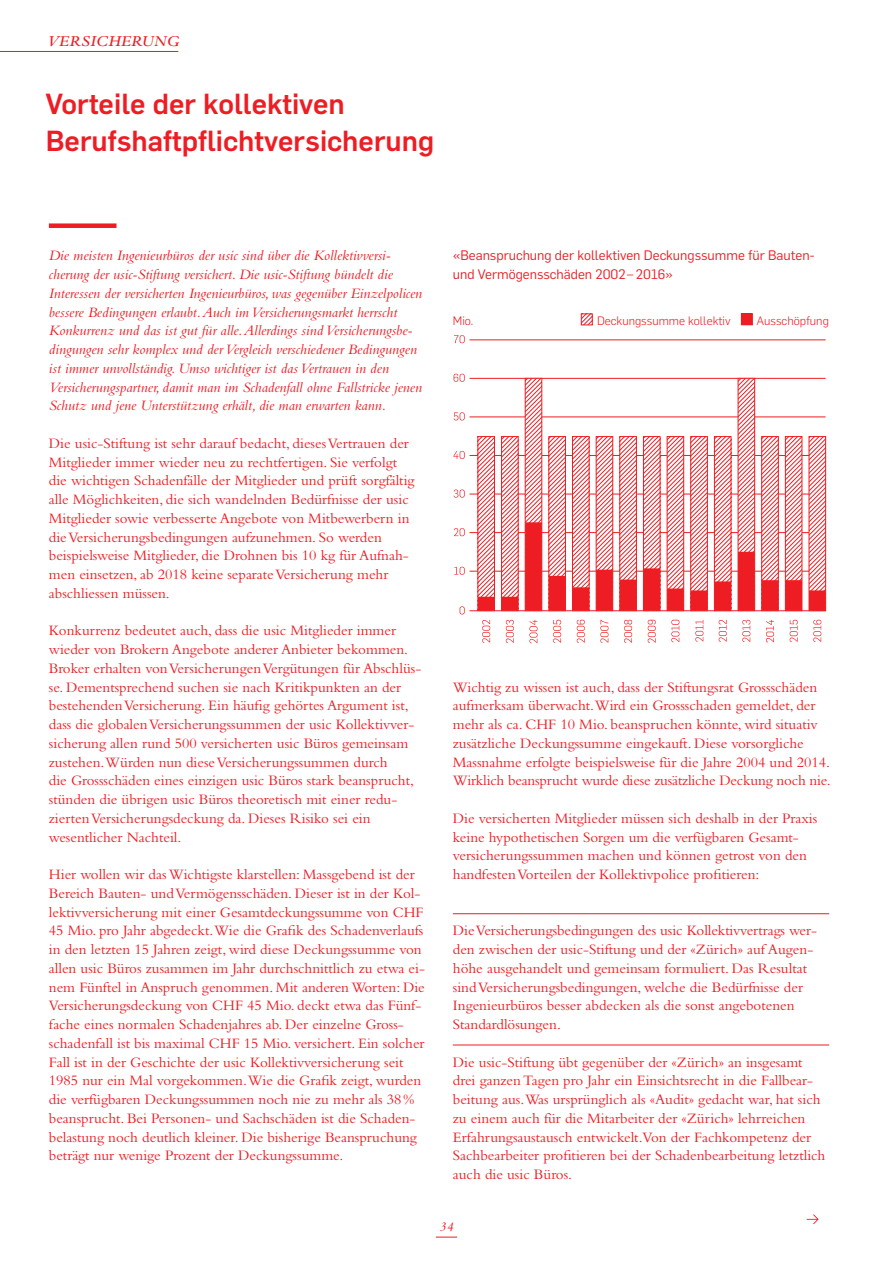
<style>
.page{position:relative;width:893px;height:1263px;background:#fff}
.page>*{position:absolute;margin:0;border:0;box-sizing:border-box;transform-origin:0 0}
.t1{font:500 28.5px/37.5px "Flama";color:#ee1d23}
.t2{font:italic 600 15.75px "Bembo";letter-spacing:.025em;color:#ee1d23}
.t3{font:15px/18.8px "Bembo";color:#ee1d23}
.t4{font:italic 15px/18.8px "Bembo";color:#ee1d23}
.t5{font:13.5px/18.8px "Flama";color:#ee1d23}
.t6{font:italic 13.5px "Bembo";color:#ee1d23}
.t7{font:300 12px "Flama";color:#ee1d23}
</style>
<div class="page">
<div style="left:49px;top:223px;width:68px;height:5px;background:#ee1d23"></div>
<hr style="left:453px;top:913px;width:376px;height:1px;background:#ee1d23">
<hr style="left:453px;top:1044px;width:376px;height:1px;background:#ee1d23">
<svg style="left:807px;top:1214px;width:12px;height:10px"></svg>
<hr style="left:0;top:51px;width:178px;height:1px;background:#ee1d23">
<svg style="left:583px;top:315px;width:8px;height:8px"></svg>
<div style="left:581px;top:313px;width:12px;height:12px;border:1px solid #ee1d23"></div>
<div style="left:741px;top:314px;width:11px;height:11px;background:#ee1d23"></div>
<div style="left:741px;top:313px;width:12px;height:12px;border:1px solid #ee1d23"></div>
<svg style="left:453px;top:335px;width:373px;height:308px"></svg>
<svg style="left:436px;top:1236px;width:21px;height:1px"></svg>
<p class="t2" style="left:48px;top:31px;width:133px">VERSICHERUNG</p>
<h1 class="t1" style="left:46px;top:83px;width:390px">Vorteile der kollektiven<br>Berufshaftpflichtversicherung</h1>
<p class="t4" style="left:49px;top:246px;width:375px">Die meisten Ingenieurbüros der usic sind über die Kollektivversi&shy;cherung der usic-Stiftung versichert. Die usic-Stiftung bündelt die Interessen der versicherten Ingenieurbüros, was gegenüber Einzelpolicen bessere Bedingungen erlaubt.Auch imVersicherungsmarkt herrscht Konkurrenz und das ist gut für alle.Allerdings sindVersicherungsbe&shy;dingungen sehr komplex und derVergleich verschiedener Bedingungen ist immer unvollständig. Umso wichtiger ist dasVertrauen in den Versicherungspartner, damit man im Schadenfall ohne Fallstricke jenen Schutz und jene Unterstützung erhält, die man erwarten kann.</p>
<p class="t3" style="left:49px;top:433px;width:367px">Die usic-Stiftung ist sehr darauf bedacht, diesesVertrauen der Mitglieder immer wieder neu zu rechtfertigen. Sie verfolgt die wichtigen Schadenfälle der Mitglieder und prüft sorgfältig alle Möglichkeiten, die sich wandelnden Bedürfnisse der usic Mitglieder sowie verbesserte Angebote von Mitbewerbern in dieVersicherungsbedingungen aufzunehmen. So werden beispielsweise Mitglieder, die Drohnen bis 10 kg für Aufnah&shy;men einsetzen, ab 2018 keine separateVersicherung mehr abschliessen müssen.</p>
<p class="t3" style="left:49px;top:621px;width:374px">Konkurrenz bedeutet auch, dass die usic Mitglieder immer wieder von Brokern Angebote anderer Anbieter bekommen.<br>Broker erhalten vonVersicherungenVergütungen für Abschlüs&shy;se. Dementsprechend suchen sie nach Kritikpunkten an der bestehendenVersicherung. Ein häufig gehörtes Argument ist, dass die globalenVersicherungssummen der usic Kollektivver&shy;sicherung allen rund 500 versicherten usic Büros gemeinsam zustehen.Würden nun dieseVersicherungssummen durch<br>die Grossschäden eines einzigen usic Büros stark beansprucht, stünden die übrigen usic Büros theoretisch mit einer redu&shy;ziertenVersicherungsdeckung da. Dieses Risiko sei ein wesentlicher Nachteil.</p>
<p class="t3" style="left:49px;top:864px;width:378px">Hier wollen wir dasWichtigste klarstellen: Massgebend ist der Bereich Bauten- undVermögensschäden. Dieser ist in der Kol&shy;lektivversicherung mit einer Gesamtdeckungssumme von CHF 45 Mio. pro Jahr abgedeckt.Wie die Grafik des Schadenverlaufs in den letzten 15 Jahren zeigt, wird diese Deckungssumme von allen usic Büros zusammen im Jahr durchschnittlich zu etwa ei&shy;nem Fünftel in Anspruch genommen. Mit anderenWorten: Die Versicherungsdeckung von CHF 45 Mio. deckt etwa das Fünf&shy;fache eines normalen Schadenjahres ab. Der einzelne Gross&shy;schadenfall ist bis maximal CHF 15 Mio. versichert. Ein solcher Fall ist in der Geschichte der usic Kollektivversicherung seit 1985 nur ein Mal vorgekommen.Wie die Grafik zeigt, wurden die verfügbaren Deckungssummen noch nie zu mehr als 38 % beansprucht. Bei Personen- und Sachschäden ist die Schaden&shy;belastung noch deutlich kleiner. Die bisherige Beanspruchung beträgt nur wenige Prozent der Deckungssumme.</p>
<p class="t5" style="left:453px;top:245px;width:363px">«Beanspruchung der kollektiven Deckungssumme für Bauten&shy;und Vermögensschäden 2002– 2016»</p>
<p class="t7" style="left:453px;top:314px;width:22px">Mio.</p>
<p class="t7" style="left:597px;top:314px;width:135px">Deckungssumme kollektiv</p>
<p class="t7" style="left:756px;top:314px;width:74px">Ausschöpfung</p>
<p class="t3" style="left:453px;top:677px;width:379px">Wichtig zu wissen ist auch, dass der Stiftungsrat Grossschäden aufmerksam überwacht.Wird ein Grossschaden gemeldet, der mehr als ca. CHF 10 Mio. beanspruchen könnte, wird situativ zusätzliche Deckungssumme eingekauft. Diese vorsorgliche Massnahme erfolgte beispielsweise für die Jahre 2004 und 2014.<br>Wirklich beansprucht wurde diese zusätzliche Deckung noch nie.</p>
<p class="t3" style="left:453px;top:808px;width:366px">Die versicherten Mitglieder müssen sich deshalb in der Praxis keine hypothetischen Sorgen um die verfügbaren Gesamt&shy;versicherungssummen machen und können getrost von den handfestenVorteilen der Kollektivpolice profitieren:</p>
<p class="t3" style="left:453px;top:921px;width:366px">DieVersicherungsbedingungen des usic Kollektivvertrags wer&shy;den zwischen der usic-Stiftung und der «Zürich» auf Augen&shy;höhe ausgehandelt und gemeinsam formuliert. Das Resultat sindVersicherungsbedingungen, welche die Bedürfnisse der Ingenieurbüros besser abdecken als die sonst angebotenen Standardlösungen.</p>
<p class="t3" style="left:453px;top:1052px;width:374px">Die usic-Stiftung übt gegenüber der «Zürich» an insgesamt drei ganzenTagen pro Jahr ein Einsichtsrecht in die Fallbear&shy;beitung aus.Was ursprünglich als «Audit» gedacht war, hat sich zu einem auch für die Mitarbeiter der «Zürich» lehrreichen Erfahrungsaustausch entwickelt.Von der Fachkompetenz der Sachbearbeiter profitieren bei der Schadenbearbeitung letztlich auch die usic Büros.</p>
<p class="t6" style="left:440px;top:1218px;width:15px">34</p>
</div>
